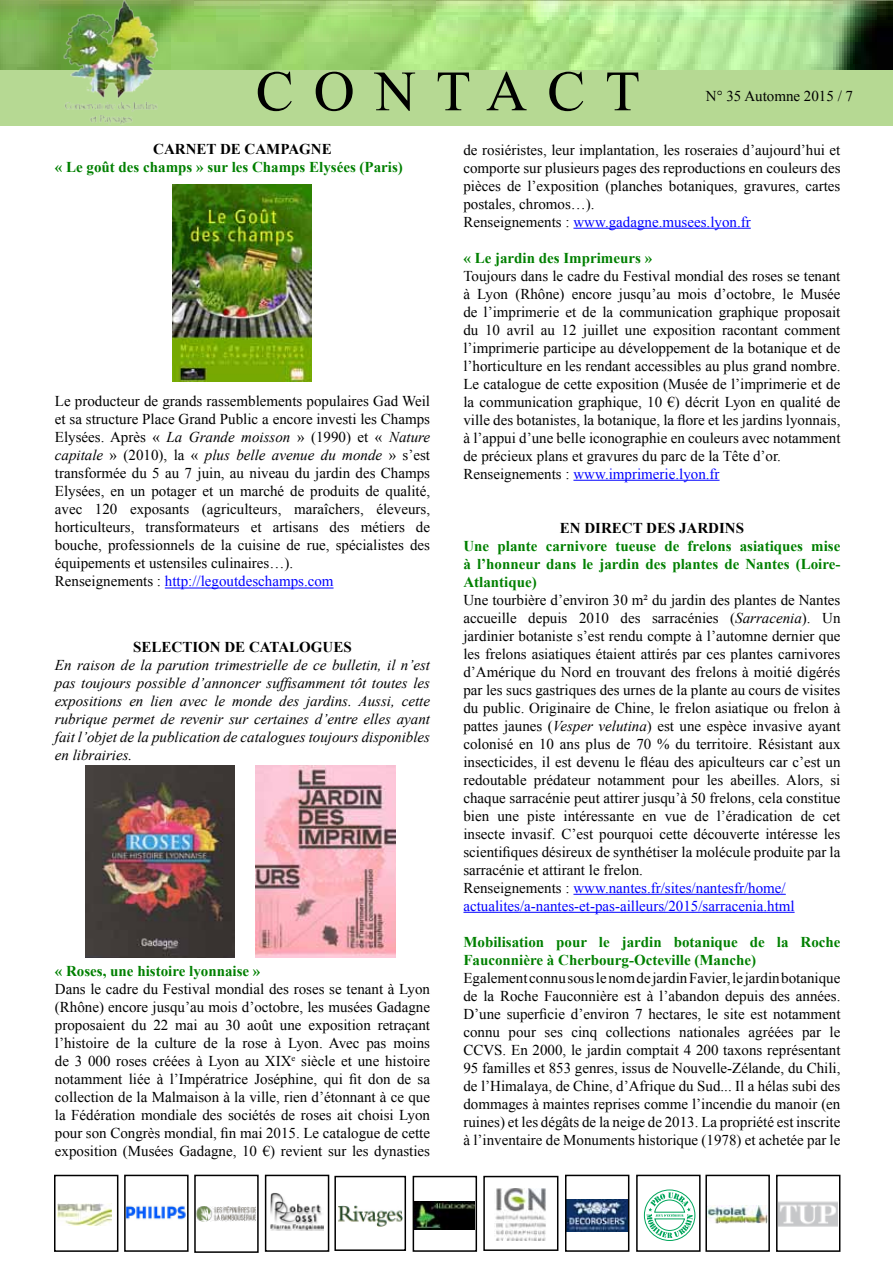
<style>
.page{position:relative;width:893px;height:1263px;background:#fff}
.page>*{position:absolute;margin:0;border:0;box-sizing:border-box;transform-origin:0 0}
.t1{font:57px "Times New Roman";letter-spacing:.35em;color:#000}
.t2{font:15px/18px "Times New Roman";color:#000}
.t3{font:700 15px/18px "Times New Roman";color:#008000;text-align:justify}
.t4{font:italic 15px/18px "Times New Roman";color:#000;text-align:justify}
.t5{font:700 15px "Times New Roman";color:#000}
.s1{font-style:italic}
.s2{color:#00f}
</style>
<div class="page">
<div style="left:636px;top:1175px;width:65px;height:77px;border:2px solid #000"></div>
<div style="left:0;top:70px;width:893px;height:55px;background:#b6d993"></div>
<img style="left:0;top:0;width:893px;height:70px">
<img style="left:54px;top:0;width:120px;height:126px">
<img style="left:708px;top:1205px;width:59px;height:18px">
<img style="left:197px;top:1206px;width:59px;height:15px">
<img style="left:270px;top:1193px;width:54px;height:37px">
<img style="left:338px;top:1205px;width:65px;height:21px">
<img style="left:779px;top:1201px;width:58px;height:26px">
<img style="left:495px;top:1188px;width:51px;height:53px">
<img style="left:416px;top:1202px;width:58px;height:28px">
<img style="left:568px;top:1200px;width:58px;height:31px">
<img style="left:58px;top:1204px;width:53px;height:21px">
<div style="left:776px;top:1175px;width:64px;height:77px;border:2px solid #000"></div>
<div style="left:124px;top:1175px;width:65px;height:77px;border:2px solid #000"></div>
<div style="left:194px;top:1175px;width:65px;height:78px;border:2px solid #000"></div>
<div style="left:265px;top:1175px;width:64px;height:77px;border:2px solid #000"></div>
<div style="left:334px;top:1176px;width:72px;height:75px;border:2px solid #000"></div>
<div style="left:413px;top:1176px;width:64px;height:76px;border:2px solid #000"></div>
<div style="left:483px;top:1176px;width:75px;height:75px;border:2px solid #000"></div>
<div style="left:54px;top:1175px;width:64px;height:77px;border:2px solid #000"></div>
<div style="left:565px;top:1175px;width:64px;height:77px;border:2px solid #000"></div>
<div style="left:705px;top:1175px;width:65px;height:77px;border:2px solid #000"></div>
<img style="left:126px;top:1198px;width:60px;height:29px">
<div style="left:644px;top:1190px;width:51px;height:51px;border:1px solid #00a65c;border-radius:50%"></div>
<svg style="left:647px;top:1192px;width:46px;height:46px"></svg>
<hr style="left:573px;top:228px;width:178px;height:1px;background:#00f">
<hr style="left:573px;top:480px;width:146px;height:1px;background:#00f">
<hr style="left:573px;top:894px;width:213px;height:1px;background:#00f">
<hr style="left:463px;top:912px;width:332px;height:1px;background:#00f">
<hr style="left:165px;top:588px;width:169px;height:1px;background:#00f">
<img style="left:172px;top:184px;width:139px;height:197px">
<img style="left:85px;top:765px;width:149px;height:192px">
<img style="left:256px;top:765px;width:139px;height:192px">
<h1 class="t1" style="left:256px;top:53px;width:386px">CONTACT</h1>
<p class="t2" style="left:706px;top:87px;width:149px">N° 35 Automne 2015 / 7</p>
<p class="t5" style="left:153px;top:139px;width:180px">CARNET DE CAMPAGNE</p>
<p class="t3" style="left:55px;top:158px;width:350px">« Le goût des champs » sur les Champs Elysées (Paris)</p>
<p class="t2" style="left:55px;top:392px;width:377px">Le producteur de grands rassemblements populaires Gad Weil et sa structure Place Grand Public a encore investi les Champs Elysées. Après « <span class="s1">La Grande moisson</span> » (1990) et « <span class="s1">Nature capitale</span> » (2010), la « <span class="s1">plus belle avenue du monde</span> » s’est transformée du 5 au 7 juin, au niveau du jardin des Champs Elysées, en un potager et un marché de produits de qualité, avec 120 exposants (agriculteurs, maraîchers, éleveurs, horticulteurs, transformateurs et artisans des métiers de bouche, professionnels de la cuisine de rue, spécialistes des équipements et ustensiles culinaires…).<br>Renseignements : <span class="s2">http://legoutdeschamps.com</span></p>
<p class="t5" style="left:133px;top:637px;width:220px">SELECTION DE CATALOGUES</p>
<p class="t4" style="left:55px;top:656px;width:377px">En raison de la parution trimestrielle de ce bulletin, il n’est pas toujours possible d’annoncer suffisamment tôt toutes les expositions en lien avec le monde des jardins. Aussi, cette rubrique permet de revenir sur certaines d’entre elles ayant fait l’objet de la publication de catalogues toujours disponibles en librairies.</p>
<p class="t3" style="left:55px;top:962px;width:207px">« Roses, une histoire lyonnaise »</p>
<p class="t2" style="left:55px;top:980px;width:377px;text-align:justify">Dans le cadre du Festival mondial des roses se tenant à Lyon (Rhône) encore jusqu’au mois d’octobre, les musées Gadagne proposaient du 22 mai au 30 août une exposition retraçant l’histoire de la culture de la rose à Lyon. Avec pas moins de 3 000 roses créées à Lyon au XIX<sup>e</sup> siècle et une histoire notamment liée à l’Impératrice Joséphine, qui fit don de sa collection de la Malmaison à la ville, rien d’étonnant à ce que la Fédération mondiale des sociétés de roses ait choisi Lyon pour son Congrès mondial, fin mai 2015. Le catalogue de cette exposition (Musées Gadagne, 10 €) revient sur les dynasties</p>
<p class="t2" style="left:463px;top:140px;width:378px">de rosiéristes, leur implantation, les roseraies d’aujourd’hui et comporte sur plusieurs pages des reproductions en couleurs des pièces de l’exposition (planches botaniques, gravures, cartes postales, chromos…).<br>Renseignements : <span class="s2">www.gadagne.musees.lyon.fr</span></p>
<p class="t3" style="left:463px;top:248px;width:190px">« Le jardin des Imprimeurs »</p>
<p class="t2" style="left:463px;top:266px;width:379px">Toujours dans le cadre du Festival mondial des roses se tenant à Lyon (Rhône) encore jusqu’au mois d’octobre, le Musée de l’imprimerie et de la communication graphique proposait du 10 avril au 12 juillet une exposition racontant comment l’imprimerie participe au développement de la botanique et de l’horticulture en les rendant accessibles au plus grand nombre.<br>Le catalogue de cette exposition (Musée de l’imprimerie et de la communication graphique, 10 €) décrit Lyon en qualité de ville des botanistes, la botanique, la flore et les jardins lyonnais, à l’appui d’une belle iconographie en couleurs avec notamment de précieux plans et gravures du parc de la Tête d’or.<br>Renseignements : <span class="s2">www.imprimerie.lyon.fr</span></p>
<p class="t5" style="left:560px;top:517px;width:186px">EN DIRECT DES JARDINS</p>
<p class="t3" style="left:463px;top:536px;width:378px">Une plante carnivore tueuse de frelons asiatiques mise à l’honneur dans le jardin des plantes de Nantes (Loire-Atlantique)</p>
<p class="t2" style="left:463px;top:590px;width:379px">Une tourbière d’environ 30 m² du jardin des plantes de Nantes accueille depuis 2010 des sarracénies (<span class="s1">Sarracenia</span>). Un jardinier botaniste s’est rendu compte à l’automne dernier que les frelons asiatiques étaient attirés par ces plantes carnivores d’Amérique du Nord en trouvant des frelons à moitié digérés par les sucs gastriques des urnes de la plante au cours de visites du public. Originaire de Chine, le frelon asiatique ou frelon à pattes jaunes (<span class="s1">Vesper velutina</span>) est une espèce invasive ayant colonisé en 10 ans plus de 70 % du territoire. Résistant aux insecticides, il est devenu le fléau des apiculteurs car c’est un redoutable prédateur notamment pour les abeilles. Alors, si chaque sarracénie peut attirer jusqu’à 50 frelons, cela constitue bien une piste intéressante en vue de l’éradication de cet insecte invasif. C’est pourquoi cette découverte intéresse les scientifiques désireux de synthétiser la molécule produite par la sarracénie et attirant le frelon.<br>Renseignements : <span class="s2">www.nantes.fr/sites/nantesfr/home/ actualites/a-nantes-et-pas-ailleurs/2015/sarracenia.html</span></p>
<p class="t3" style="left:463px;top:932px;width:378px">Mobilisation pour le jardin botanique de la Roche<br>Fauconnière à Cherbourg-Octeville (Manche)</p>
<p class="t2" style="left:463px;top:968px;width:379px;text-align:justify">Egalement connu sous le nom de jardin Favier, le jardin botanique de la Roche Fauconnière est à l’abandon depuis des années.<br>D’une superficie d’environ 7 hectares, le site est notamment connu pour ses cinq collections nationales agréées par le CCVS. En 2000, le jardin comptait 4 200 taxons représentant 95 familles et 853 genres, issus de Nouvelle-Zélande, du Chili, de l’Himalaya, de Chine, d’Afrique du Sud... Il a hélas subi des dommages à maintes reprises comme l’incendie du manoir (en ruines) et les dégâts de la neige de 2013. La propriété est inscrite à l’inventaire de Monuments historique (1978) et achetée par le</p>
</div>
